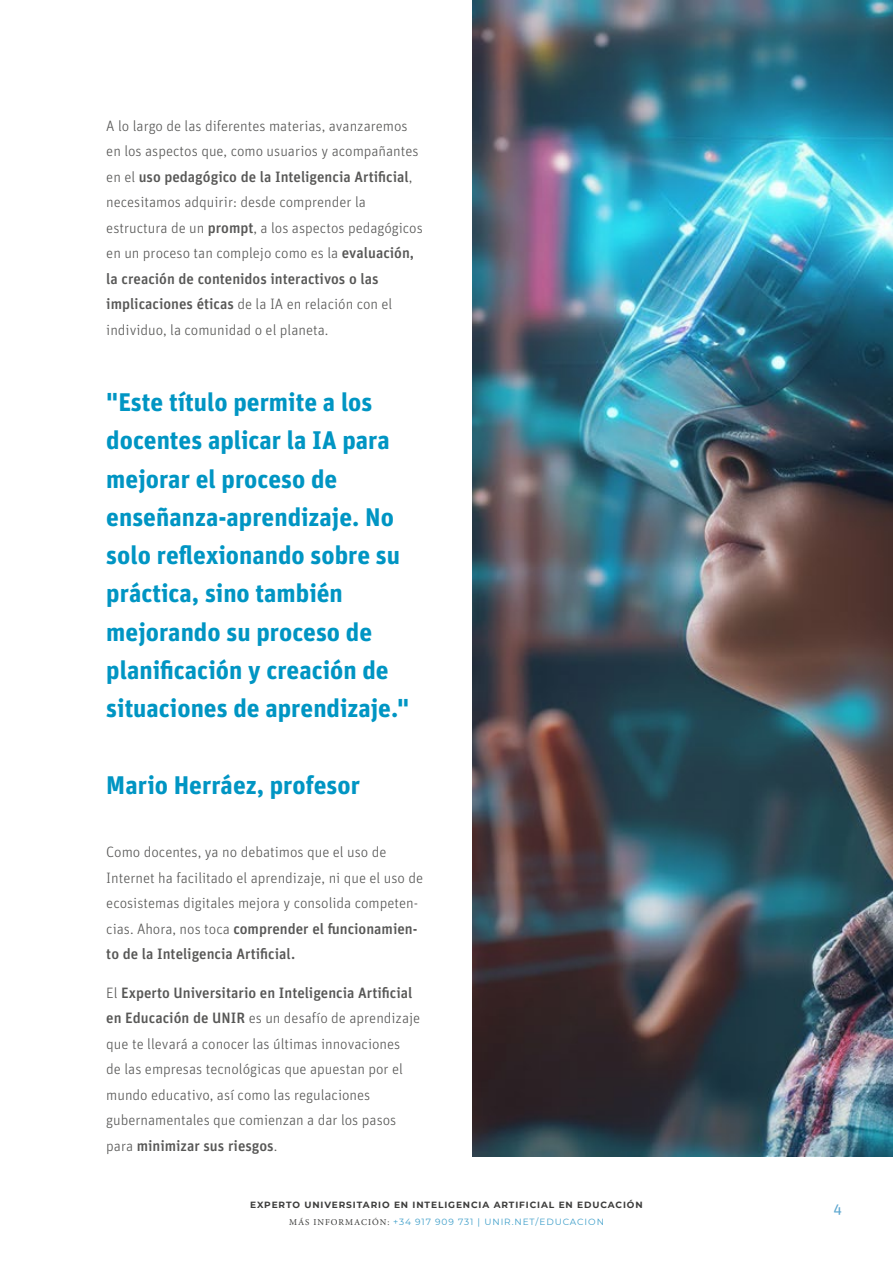
<style>
.page{position:relative;width:893px;height:1263px;background:#fff}
.page>*{position:absolute;margin:0;border:0;box-sizing:border-box;transform-origin:0 0}
.t1{font:700 25.5px/38.2px "Unit OT";color:#0095c3}
.t2{font:300 15px/25.5px "Unit OT";color:#575756}
.t3{font:15px "Myriad Pro";color:#5fa8d0}
.t4{font:700 9px/16.5px "Montserrat";letter-spacing:.1em;color:#3c3c3b;text-align:center}
.s1{font-weight:500}
.s2{font-family:"Minion Pro";font-weight:400}
.s3{font-weight:400;color:#3e9ec9}
.s4{font-family:"Unit OT"}
</style>
<div class="page">
<img style="left:472px;top:0;width:421px;height:1157px">
<p class="t2" style="left:106px;top:113px;width:318px">A lo largo de las diferentes materias, avanzaremos en los aspectos que, como usuarios y acompañantes en el <span class="s1">uso pedagógico de la Inteligencia Artificial</span>, necesitamos adquirir: desde comprender la estructura de un <span class="s1">prompt</span>, a los aspectos pedagógicos en un proceso tan complejo como es la <span class="s1">evaluación, la creación de contenidos interactivos o las implicaciones éticas</span> de la IA en relación con el individuo, la comunidad o el planeta.</p>
<p class="t1" style="left:106px;top:383px;width:304px">"Este título permite a los docentes aplicar la IA para mejorar el proceso de enseñanza-aprendizaje. No solo reflexionando sobre su práctica, sino también mejorando su proceso de planificación y creación de situaciones de aprendizaje."</p>
<h1 class="t1" style="left:106px;top:765px;width:255px">Mario Herráez, profesor</h1>
<p class="t2" style="left:106px;top:839px;width:318px">Como docentes, ya no debatimos que el uso de Internet ha facilitado el aprendizaje, ni que el uso de ecosistemas digitales mejora y consolida competen&shy;cias. Ahora, nos toca <span class="s1">comprender el funcionamien&shy;to de la Inteligencia Artificial.</span></p>
<p class="t2" style="left:106px;top:980px;width:315px">El <span class="s1">Experto Universitario en Inteligencia Artificial en Educación de UNIR</span> es un desafío de aprendizaje que te llevará a conocer las últimas innovaciones<br>de las empresas tecnológicas que apuestan por el mundo educativo, así como las regulaciones gubernamentales que comienzan a dar los pasos para <span class="s1">minimizar sus riesgos</span>.</p>
<p class="t4" style="left:250px;top:1196px;width:394px">EXPERTO UNIVERSITARIO EN INTELIGENCIA ARTIFICIAL EN EDUCACIÓN<br><span class="s2">MÁS INFORMACIÓN:</span> <span class="s3">+34 917 909 731 | UNIR.NET/EDUCACION</span></p>
<p class="t3" style="left:812px;top:1200px;width:31px">» <span class="s4">4</span></p>
</div>
